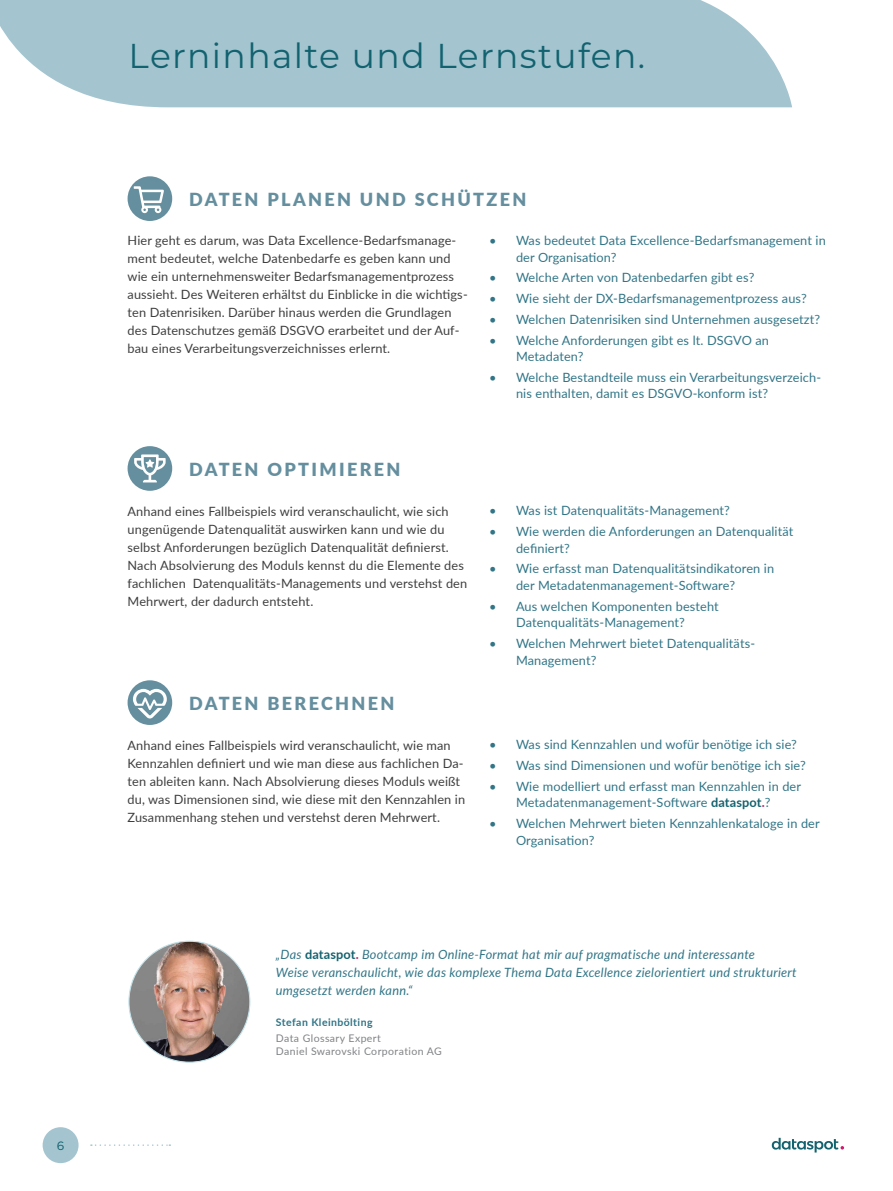
<style>
.page{position:relative;width:893px;height:1191px;background:#fff}
.page>*{position:absolute;margin:0;border:0;box-sizing:border-box;transform-origin:0 0}
.t1{font:34.5px "Montserrat";letter-spacing:.04em;color:#12626f}
.Headline_Bodytext{font:900 18px "Lato";letter-spacing:.13em;color:#658f9f}
.Bodytext{font:12.75px/18px "Lato";letter-spacing:.01em;color:#3e3e3f}
.t2{font:12.75px/16.5px "Lato";letter-spacing:.01em;color:#317587}
.t3{font:italic 12.75px/18px "Lato";letter-spacing:.02em;color:#317587}
.t4{font:12px "Gotham";color:#12626f}
.t5{font:10.5px/13.5px "Lato";letter-spacing:.04em;color:#808285}
.t6{font:700 10.5px "Lato";letter-spacing:.04em;color:#317587}
.s1{font-weight:700;color:#12626f}
.s2{font-weight:700;color:#c91d6e}
.s3{font-weight:700;font-style:normal;color:#12626f}
.s4{font-weight:700;font-style:normal;color:#c91d6e}
</style>
<div class="page">
<div style="left:43px;top:1127px;width:36px;height:36px;background:#a4c5d0;border-radius:50%"></div>
<svg style="left:91px;top:1144px;width:79px;height:1px"></svg>
<svg style="left:772px;top:1137px;width:72px;height:15px"></svg>
<svg style="left:0;top:0;width:792px;height:107px;background:#abc9d3"></svg>
<div style="left:128px;top:176px;width:44px;height:45px;background:#658f9f;border-radius:50%"></div>
<div style="left:128px;top:446px;width:44px;height:45px;background:#658f9f;border-radius:50%"></div>
<svg style="left:134px;top:186px;width:30px;height:27px"></svg>
<svg style="left:134px;top:454px;width:32px;height:28px"></svg>
<div style="left:128px;top:680px;width:44px;height:45px;background:#658f9f;border-radius:50%"></div>
<svg style="left:133px;top:689px;width:34px;height:30px"></svg>
<img style="left:129px;top:941px;width:121px;height:121px;border-radius:60px">
<p class="t4" style="left:57px;top:1138px;width:9px">6</p>
<p class="t1" style="left:129px;top:32px;width:518px">Lerninhalte und Lernstufen.</p>
<p class="Headline_Bodytext" style="left:189px;top:186px;width:339px">DATEN PLANEN UND SCHÜTZEN</p>
<p class="Bodytext" style="left:128px;top:231px;width:342px">Hier geht es darum, was Data Excellence-Bedarfsmanage&shy;ment bedeutet, welche Datenbedarfe es geben kann und wie ein unternehmensweiter Bedarfsmanagementprozess aussieht. Des Weiteren erhältst du Einblicke in die wichtigs&shy;ten Datenrisiken. Darüber hinaus werden die Grundlagen des Datenschutzes gemäß DSGVO erarbeitet und der Auf&shy;bau eines Verarbeitungsverzeichnisses erlernt.</p>
<p class="t2" style="left:516px;top:232px;width:311px;text-indent:-27px">• Was bedeutet Data Excellence-Bedarfsmanagement in der Organisation?</p>
<p class="t2" style="left:489px;top:269px;width:267px">• Welche Arten von Datenbedarfen gibt es?</p>
<p class="t2" style="left:489px;top:290px;width:319px">• Wie sieht der DX-Bedarfsmanagementprozess aus?</p>
<p class="t2" style="left:489px;top:310px;width:333px">• Welchen Datenrisiken sind Unternehmen ausgesetzt?</p>
<p class="t2" style="left:516px;top:331px;width:254px;text-indent:-27px">• Welche Anforderungen gibt es lt. DSGVO an<br>Metadaten?</p>
<p class="t2" style="left:516px;top:368px;width:307px;text-indent:-27px">• Welche Bestandteile muss ein Verarbeitungsverzeich&shy;nis enthalten, damit es DSGVO-konform ist?</p>
<p class="Headline_Bodytext" style="left:189px;top:455px;width:213px">DATEN OPTIMIEREN</p>
<p class="Bodytext" style="left:128px;top:501px;width:341px">Anhand eines Fallbeispiels wird veranschaulicht, wie sich ungenügende Datenqualität auswirken kann und wie du selbst Anforderungen bezüglich Datenqualität definierst.<br>Nach Absolvierung des Moduls kennst du die Elemente des fachlichen Datenqualitäts-Managements und verstehst den Mehrwert, der dadurch entsteht.</p>
<p class="t2" style="left:489px;top:502px;width:242px">• Was ist Datenqualitäts-Management?</p>
<p class="t2" style="left:516px;top:523px;width:279px;text-indent:-27px">• Wie werden die Anforderungen an Datenqualität definiert?</p>
<p class="t2" style="left:516px;top:560px;width:260px;text-indent:-27px">• Wie erfasst man Datenqualitätsindikatoren in der Metadatenmanagement-Software?</p>
<p class="t2" style="left:489px;top:597px;width:231px;text-align:center">• Aus welchen Komponenten besteht<br>Datenqualitäts-Management?</p>
<p class="t2" style="left:516px;top:634px;width:241px;text-indent:-27px">• Welchen Mehrwert bietet Datenqualitäts-<br>Management?</p>
<p class="Headline_Bodytext" style="left:189px;top:690px;width:207px">DATEN BERECHNEN</p>
<p class="Bodytext" style="left:128px;top:735px;width:339px">Anhand eines Fallbeispiels wird veranschaulicht, wie man Kennzahlen definiert und wie man diese aus fachlichen Da&shy;ten ableiten kann. Nach Absolvierung dieses Moduls weißt du, was Dimensionen sind, wie diese mit den Kennzahlen in Zusammenhang stehen und verstehst deren Mehrwert.</p>
<p class="t2" style="left:489px;top:736px;width:309px">• Was sind Kennzahlen und wofür benötige ich sie?</p>
<p class="t2" style="left:489px;top:757px;width:318px">• Was sind Dimensionen und wofür benötige ich sie?</p>
<p class="t2" style="left:489px;top:777px;width:314px;text-align:center">• Wie modelliert und erfasst man Kennzahlen in der<br>Metadatenmanagement-Software <span class="s1">dataspot</span><span class="s2">.</span>?</p>
<p class="t2" style="left:516px;top:815px;width:305px;text-indent:-27px">• Welchen Mehrwert bieten Kennzahlenkataloge in der<br>Organisation?</p>
<p class="t3" style="left:276px;top:944px;width:522px">„Das <span class="s3">dataspot</span><span class="s4">.</span> Bootcamp im Online-Format hat mir auf pragmatische und interessante<br>Weise veranschaulicht, wie das komplexe Thema Data Excellence zielorientiert und strukturiert umgesetzt werden kann.“</p>
<p class="t6" style="left:276px;top:1014px;width:98px">Stefan Kleinbölting</p>
<p class="t5" style="left:276px;top:1030px;width:167px">Data Glossary Expert<br>Daniel Swarovski Corporation AG</p>
</div>
